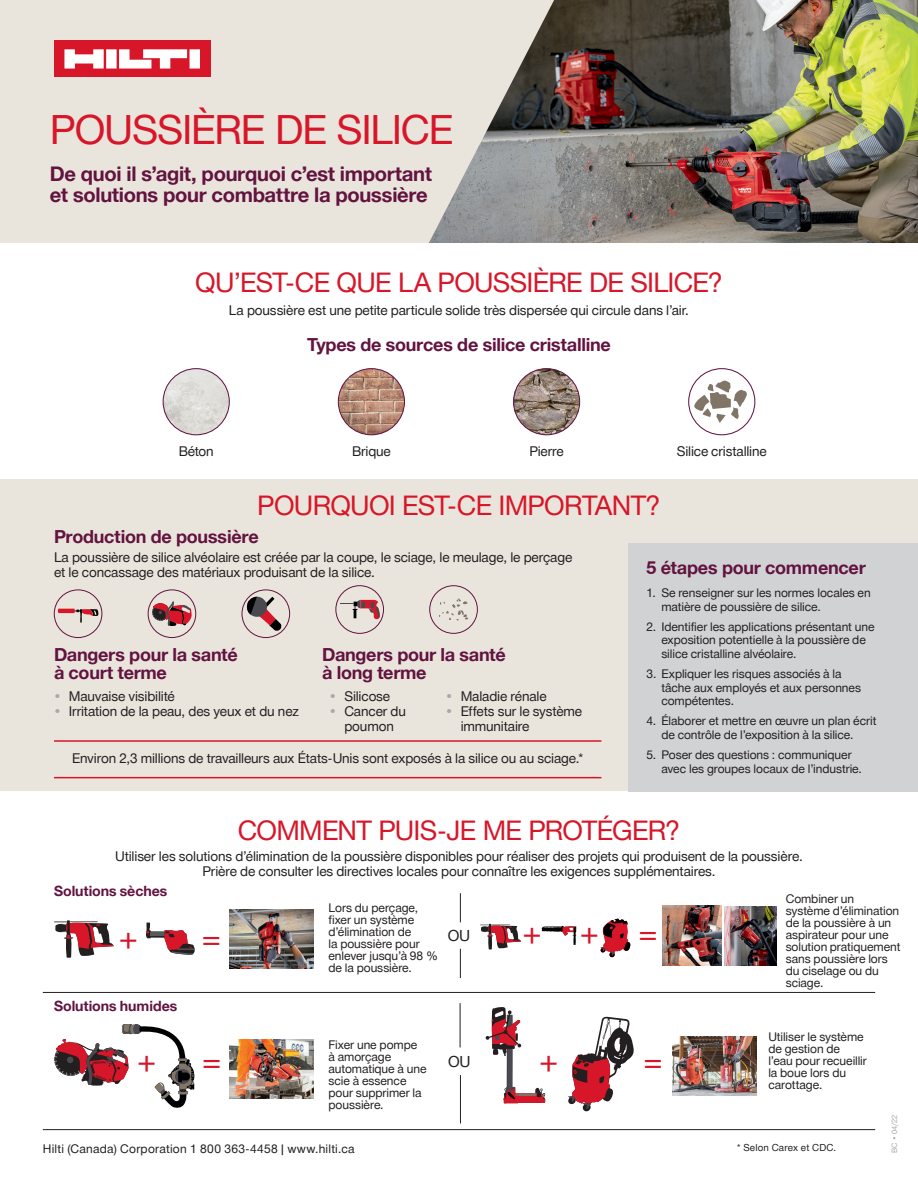
<style>
.page{position:relative;width:918px;height:1188px;background:#fff}
.page>*{position:absolute;margin:0;border:0;box-sizing:border-box;transform-origin:0 0}
.t1{font:40.35px "Hilti";letter-spacing:-.03em;color:#d71729}
.t2{font:34.2px "Hilti";color:#d71729}
.t3{font:27px "Hilti";letter-spacing:-.03em;color:#d71729}
.t4{font:700 20.1px/21.1px "Hilti";letter-spacing:-.015em;color:#621340}
.t5{font:700 18px/18px "Hilti";letter-spacing:-.015em;color:#621340}
.t6{font:15.3px "Hilti";color:#231f20}
.t7{font:700 14.1px "Hilti";letter-spacing:-.005em;color:#621340}
.t8{font:13.5px/15px "Hilti";letter-spacing:-.01em;color:#231f20}
.Copy_12_16{font:12px/12px "Hilti";letter-spacing:-.005em;color:#231f20}
.Copy_12_16-2{font:12px "Hilti";letter-spacing:.02em;color:#231f20}
.t9{font:9.75px "Hilti";letter-spacing:.02em;color:#231f20}
.t10{font:7.5px "Hilti";color:#a8a9ad}
.s1{color:#a8a9ad}
</style>
<div class="page">
<div style="left:0;top:480px;width:918px;height:311px;background:#eae5dc"></div>
<img style="left:580px;top:0;width:338px;height:243px">
<svg style="left:0;top:0;width:580px;height:243px;background:#d8d2cb"></svg>
<div style="left:54px;top:40px;width:156px;height:37px;background:#d71729"></div>
<svg style="left:64px;top:49px;width:136px;height:20px"></svg>
<div style="left:688px;top:368px;width:67px;height:67px;border:1px solid #621340;border-radius:50%"></div>
<svg style="left:694px;top:380px;width:54px;height:43px"></svg>
<img style="left:163px;top:369px;width:66px;height:66px;border-radius:33px">
<div style="left:163px;top:368px;width:67px;height:67px;border:1px solid #621340;border-radius:50%"></div>
<img style="left:514px;top:369px;width:66px;height:66px;border-radius:33px">
<div style="left:513px;top:368px;width:67px;height:67px;border:1px solid #621340;border-radius:50%"></div>
<div style="left:628px;top:543px;width:290px;height:248px;background:#d1d2d4"></div>
<img style="left:338px;top:369px;width:66px;height:66px;border-radius:33px">
<div style="left:338px;top:368px;width:67px;height:67px;border:1px solid #621340;border-radius:50%"></div>
<svg style="left:152px;top:601px;width:40px;height:25px"></svg>
<div style="left:148px;top:590px;width:48px;height:48px;border:1px solid #621340;border-radius:50%"></div>
<svg style="left:245px;top:597px;width:37px;height:34px"></svg>
<div style="left:242px;top:590px;width:48px;height:48px;border:1px solid #621340;border-radius:50%"></div>
<svg style="left:340px;top:600px;width:40px;height:19px"></svg>
<div style="left:336px;top:585px;width:48px;height:49px;border:1px solid #621340;border-radius:50%"></div>
<svg style="left:439px;top:598px;width:29px;height:23px"></svg>
<div style="left:429px;top:585px;width:49px;height:49px;border:1px solid #621340;border-radius:50%"></div>
<svg style="left:54px;top:920px;width:60px;height:38px"></svg>
<img style="left:230px;top:909px;width:84px;height:60px">
<img style="left:230px;top:1039px;width:84px;height:59px">
<svg style="left:485px;top:1007px;width:60px;height:97px"></svg>
<svg style="left:600px;top:919px;width:31px;height:39px"></svg>
<svg style="left:542px;top:926px;width:34px;height:19px"></svg>
<img style="left:672px;top:1036px;width:84px;height:60px">
<img style="left:663px;top:906px;width:59px;height:59px">
<img style="left:725px;top:906px;width:51px;height:60px">
<svg style="left:54px;top:1024px;width:140px;height:84px"></svg>
<svg style="left:568px;top:1016px;width:66px;height:96px"></svg>
<svg style="left:146px;top:923px;width:49px;height:32px"></svg>
<svg style="left:480px;top:924px;width:41px;height:25px"></svg>
<hr style="left:460px;top:1003px;width:1px;height:44px;background:#231f20">
<hr style="left:460px;top:1075px;width:1px;height:48px;background:#231f20">
<hr style="left:43px;top:992px;width:832px;height:1px;background:#231f20">
<svg style="left:460px;top:893px;width:1px;height:29px"></svg>
<svg style="left:460px;top:949px;width:1px;height:29px"></svg>
<hr style="left:54px;top:740px;width:547px;height:2px;background:#d71729">
<hr style="left:54px;top:777px;width:547px;height:1px;background:#d71729">
<hr style="left:43px;top:1129px;width:832px;height:1px;background:#231f20">
<div style="left:54px;top:590px;width:48px;height:48px;border:1px solid #621340;border-radius:50%"></div>
<svg style="left:57px;top:609px;width:42px;height:14px"></svg>
<h1 class="t1" style="left:50px;top:101px;width:405px">POUSSIÈRE DE SILICE</h1>
<h3 class="t4" style="left:50px;top:163px;width:384px">De quoi il s’agit, pourquoi c’est important et solutions pour combattre la poussière</h3>
<h3 class="t3" style="left:195px;top:263px;width:529px">QU’EST-CE QUE LA POUSSIÈRE DE SILICE?</h3>
<p class="t8" style="left:229px;top:302px;width:462px">La poussière est une petite particule solide très dispersée qui circule dans l’air.</p>
<h3 class="t5" style="left:307px;top:335px;width:305px">Types de sources de silice cristalline</h3>
<p class="t8" style="left:179px;top:444px;width:36px">Béton</p>
<p class="t8" style="left:352px;top:444px;width:40px">Brique</p>
<p class="t8" style="left:530px;top:444px;width:36px">Pierre</p>
<p class="t8" style="left:677px;top:444px;width:91px">Silice cristalline</p>
<h3 class="t3" style="left:257px;top:486px;width:405px">POURQUOI EST-CE IMPORTANT?</h3>
<p class="t8" style="left:54px;top:549px;width:520px">La poussière de silice alvéolaire est créée par la coupe, le sciage, le meulage, le perçage et le concassage des matériaux produisant de la silice.</p>
<h3 class="t5" style="left:54px;top:527px;width:206px">Production de poussière</h3>
<h3 class="t5" style="left:646px;top:558px;width:221px">5 étapes pour commencer</h3>
<p class="Copy_12_16" style="left:661px;top:586px;width:211px;line-height:13.5px;text-indent:-15px">1. Se renseigner sur les normes locales en matière de poussière de silice.</p>
<p class="Copy_12_16" style="left:661px;top:619px;width:215px;line-height:13.5px;text-indent:-15px">2. Identifier les applications présentant une exposition potentielle à la poussière de silice cristalline alvéolaire.</p>
<p class="Copy_12_16" style="left:661px;top:667px;width:201px;line-height:13.5px;text-indent:-15px">3. Expliquer les risques associés à la tâche aux employés et aux personnes compétentes.</p>
<p class="Copy_12_16" style="left:661px;top:714px;width:217px;line-height:13.5px;text-indent:-15px">4. Élaborer et mettre en œuvre un plan écrit de contrôle de l’exposition à la silice.</p>
<p class="Copy_12_16" style="left:661px;top:748px;width:202px;line-height:13.5px;text-indent:-15px">5. Poser des questions : communiquer avec les groupes locaux de l’industrie.</p>
<h3 class="t5" style="left:54px;top:645px;width:185px">Dangers pour la santé à court terme</h3>
<h3 class="t5" style="left:322px;top:645px;width:185px">Dangers pour la santé à long terme</h3>
<p class="t8" style="left:54px;top:688px;width:122px"><span class="s1">•</span> Mauvaise visibilité</p>
<p class="t8" style="left:54px;top:703px;width:246px"><span class="s1">•</span> Irritation de la peau, des yeux et du nez</p>
<p class="t8" style="left:446px;top:688px;width:102px"><span class="s1">•</span> Maladie rénale</p>
<p class="t8" style="left:461px;top:703px;width:123px;text-indent:-15px"><span class="s1">•</span> Effets sur le système immunitaire</p>
<p class="t8" style="left:72px;top:750px;width:513px">Environ 2,3 millions de travailleurs aux États-Unis sont exposés à la silice ou au sciage.*</p>
<p class="t8" style="left:330px;top:688px;width:62px"><span class="s1">•</span> Silicose</p>
<p class="t8" style="left:330px;top:703px;width:78px;text-align:center"><span class="s1">•</span> Cancer du poumon</p>
<h3 class="t3" style="left:238px;top:811px;width:444px">COMMENT PUIS-JE ME PROTÉGER?</h3>
<p class="t8" style="left:115px;top:848px;width:689px;text-align:center">Utiliser les solutions d’élimination de la poussière disponibles pour réaliser des projets qui produisent de la poussière.<br>Prière de consulter les directives locales pour connaître les exigences supplémentaires.</p>
<p class="Copy_12_16" style="left:329px;top:901px;width:111px">Lors du perçage, fixer un système d’élimination de<br>la poussière pour enlever jusqu’à 98 % de la poussière.</p>
<p class="Copy_12_16" style="left:786px;top:892px;width:116px">Combiner un système d’élimination de la poussière à un aspirateur pour une solution pratiquement sans poussière lors du ciselage ou du sciage.</p>
<p class="t7" style="left:54px;top:881px;width:115px">Solutions sèches</p>
<h2 class="t2" style="left:579px;top:911px;width:22px">+</h2>
<p class="t6" style="left:448px;top:924px;width:24px">OU</p>
<h2 class="t2" style="left:522px;top:912px;width:22px">+</h2>
<h2 class="t2" style="left:638px;top:911px;width:22px">=</h2>
<h2 class="t2" style="left:118px;top:917px;width:22px">+</h2>
<h2 class="t2" style="left:201px;top:917px;width:22px">=</h2>
<p class="t7" style="left:54px;top:996px;width:125px">Solutions humides</p>
<p class="Copy_12_16" style="left:329px;top:1038px;width:100px">Fixer une pompe à amorçage automatique à une scie à essence pour supprimer la poussière.</p>
<p class="Copy_12_16" style="left:768px;top:1030px;width:100px">Utiliser le système de gestion de l’eau pour recueillir la boue lors du carottage.</p>
<p class="Copy_12_16-2" style="left:43px;top:1140px;width:313px">Hilti (Canada) Corporation 1 800 363-4458 | www.hilti.ca</p>
<p class="t9" style="left:737px;top:1141px;width:101px">* Selon Carex et CDC.</p>
<p class="t6" style="left:448px;top:1051px;width:24px">OU</p>
<h2 class="t2" style="left:136px;top:1040px;width:22px">+</h2>
<h2 class="t2" style="left:539px;top:1040px;width:22px">+</h2>
<h2 class="t2" style="left:202px;top:1040px;width:22px">=</h2>
<h2 class="t2" style="left:643px;top:1040px;width:22px">=</h2>
<p class="t10" style="left:889px;top:1153px;width:40px;rotate:-90deg">BC • 04/22</p>
</div>
